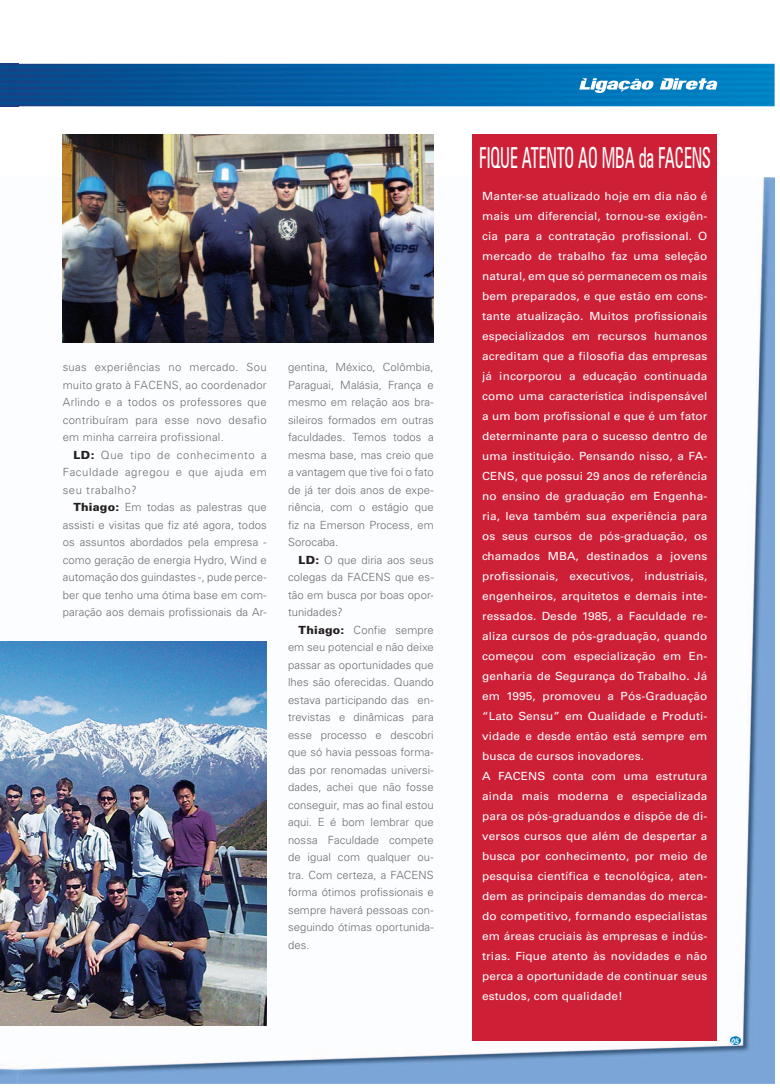
<style>
.page{position:relative;width:780px;height:1088px;background:#fff}
.page>*{position:absolute;margin:0;border:0;box-sizing:border-box;transform-origin:0 0}
.t1{font:condensed 29px "Zurich BT";letter-spacing:-.005em;color:#fff;scale:.59 1}
.t2{font:11.25px/20px "Univers LT";letter-spacing:.01em;color:#fff;scale:1.05 1}
.t3{font:300 11.25px/17.5px "Univers LT";letter-spacing:.01em;color:#6c6d70;text-align:justify}
.t4{font:italic 700 7.88px "Univers LT";color:#fff;scale:.89 1}
.s1{font-weight:900;color:#231f20}
</style>
<div class="page">
<img style="left:0;top:64px;width:774px;height:42px">
<img style="left:0;top:178px;width:774px;height:905px">
<img style="left:18px;top:64px;width:1px;height:42px">
<svg style="left:579px;top:78px;width:138px;height:15px"></svg>
<div style="left:472px;top:135px;width:245px;height:906px;background:#cd2037"></div>
<div style="left:730px;top:1036px;width:11px;height:9px;background:#007bc1;border-radius:50%"></div>
<img style="left:0;top:641px;width:267px;height:384px">
<img style="left:63px;top:135px;width:371px;height:207px">
<p class="t3" style="left:63px;top:358px;width:205px">suas experiências no mercado. Sou muito grato à FACENS, ao coordenador Arlindo e a todos os professores que contribuíram para esse novo desafio em minha carreira profissional.</p>
<p class="t3" style="left:63px;top:446px;width:205px;text-indent:11px"><span class="s1">LD:</span> Que tipo de conhecimento a Faculdade agregou e que ajuda em seu trabalho?</p>
<p class="t3" style="left:63px;top:498px;width:205px;text-indent:11px"><span class="s1">Thiago:</span> Em todas as palestras que assisti e visitas que fiz até agora, todos os assuntos abordados pela empresa - como geração de energia Hydro, Wind e automação dos guindastes -, pude perce&shy;ber que tenho uma ótima base em com&shy;paração aos demais profissionais da Ar-</p>
<p class="t3" style="left:288px;top:358px;width:147px">gentina, México, Colômbia, Paraguai, Malásia, França e mesmo em relação aos bra&shy;sileiros formados em outras faculdades. Temos todos a mesma base, mas creio que a vantagem que tive foi o fato de já ter dois anos de expe&shy;riência, com o estágio que fiz na Emerson Process, em Sorocaba.</p>
<p class="t3" style="left:288px;top:551px;width:147px;text-indent:11px"><span class="s1">LD:</span> O que diria aos seus colegas da FACENS que es&shy;tão em busca por boas opor&shy;tunidades?</p>
<p class="t3" style="left:288px;top:621px;width:147px;text-indent:11px"><span class="s1">Thiago:</span> Confie sempre em seu potencial e não deixe passar as oportunidades que lhes são oferecidas. Quando estava participando das en&shy;trevistas e dinâmicas para esse processo e descobri que só havia pessoas forma&shy;das por renomadas universi&shy;dades, achei que não fosse conseguir, mas ao final estou aqui. E é bom lembrar que nossa Faculdade compete de igual com qualquer ou&shy;tra. Com certeza, a FACENS forma ótimos profissionais e sempre haverá pessoas con&shy;seguindo ótimas oportunida&shy;des.</p>
<h1 class="t1" style="left:479px;top:140px;width:395px">FIQUE ATENTO AO MBA da FACENS</h1>
<p class="t2" style="left:482px;top:186px;width:216px">Manter-se atualizado hoje em dia não é mais um diferencial, tornou-se exigên&shy;cia para a contratação profissional. O mercado de trabalho faz uma seleção natural, em que só permanecem os mais bem preparados, e que estão em cons&shy;tante atualização. Muitos profissionais especializados em recursos humanos acreditam que a filosofia das empresas já incorporou a educação continuada como uma característica indispensável a um bom profissional e que é um fator determinante para o sucesso dentro de uma instituição. Pensando nisso, a FA-CENS, que possui 29 anos de referência no ensino de graduação em Engenha&shy;ria, leva também sua experiência para os seus cursos de pós-graduação, os chamados MBA, destinados a jovens profissionais, executivos, industriais, engenheiros, arquitetos e demais inte&shy;ressados. Desde 1985, a Faculdade re&shy;aliza cursos de pós-graduação, quando começou com especialização em En&shy;genharia de Segurança do Trabalho. Já em 1995, promoveu a Pós-Graduação “Lato Sensu” em Qualidade e Produti&shy;vidade e desde então está sempre em busca de cursos inovadores.<br>A FACENS conta com uma estrutura ainda mais moderna e especializada para os pós-graduandos e dispõe de di&shy;versos cursos que além de despertar a busca por conhecimento, por meio de pesquisa científica e tecnológica, aten&shy;dem as principais demandas do merca&shy;do competitivo, formando especialistas em áreas cruciais às empresas e indús&shy;trias. Fique atento às novidades e não perca a oportunidade de continuar seus estudos, com qualidade!</p>
<p class="t4" style="left:730px;top:1036px;width:10px">05</p>
</div>
